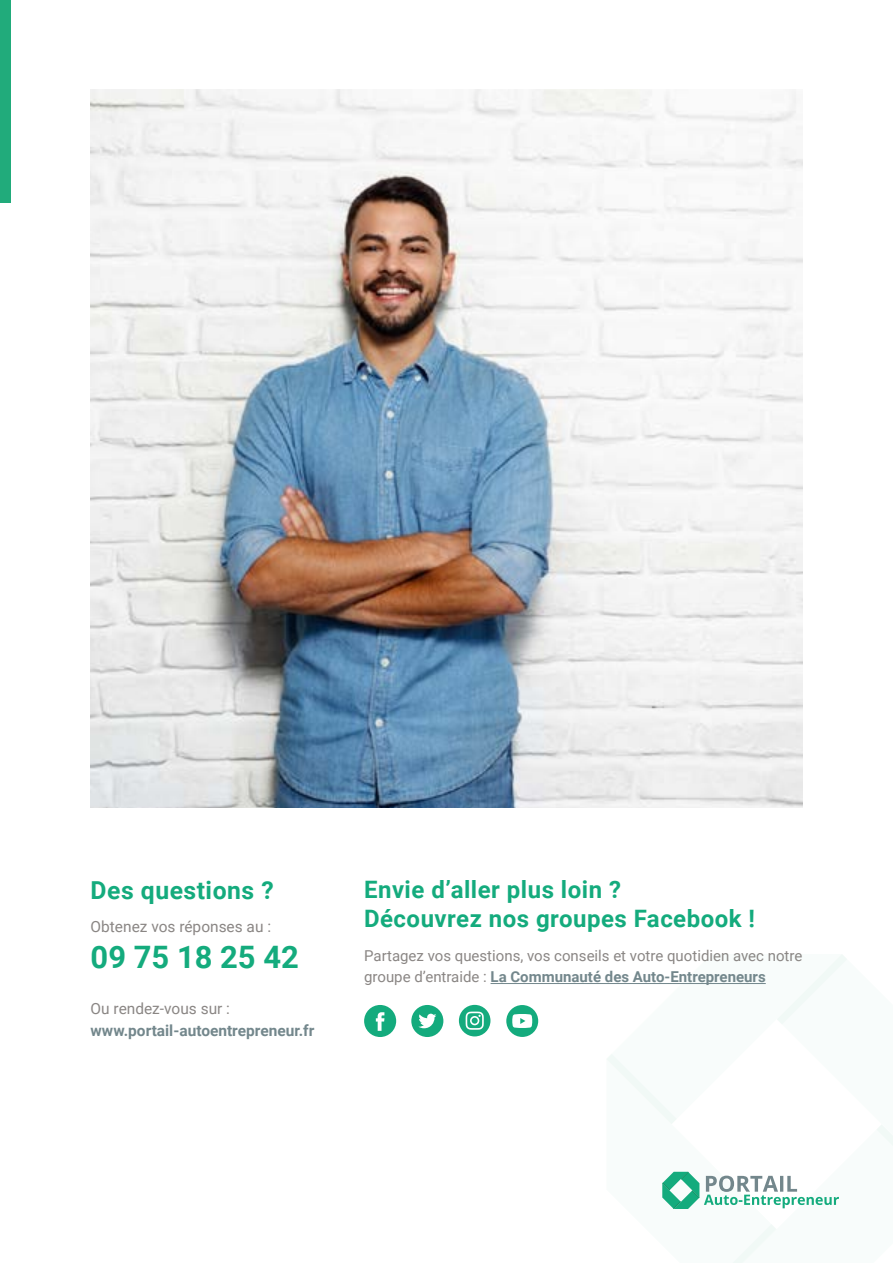
<style>
.page{position:relative;width:893px;height:1263px;background:#fff}
.page>*{position:absolute;margin:0;border:0;box-sizing:border-box;transform-origin:0 0}
.t1{font:700 30.9px "Roboto";color:#14ab7d}
.t2{font:700 24.75px "Roboto";letter-spacing:.02em;color:#14ab7d}
.t3{font:700 24px/28.8px "Roboto";letter-spacing:.02em;color:#14ab7d}
.t4{font:15.45px "Roboto";color:#8a8684}
.t5{font:700 15.45px "Roboto";color:#73878c}
.t6{font:15px/21px "Roboto";color:#8a8684}
.s1{font-weight:700;color:#73878c}
</style>
<div class="page">
<svg style="left:607px;top:955px;width:286px;height:308px"></svg>
<img style="left:90px;top:89px;width:713px;height:719px">
<hr style="left:491px;top:983px;width:275px;height:1px;background:#73878c">
<svg style="left:364px;top:1005px;width:32px;height:32px"></svg>
<svg style="left:411px;top:1005px;width:32px;height:32px"></svg>
<svg style="left:506px;top:1005px;width:32px;height:32px"></svg>
<svg style="left:459px;top:1005px;width:31px;height:31px"></svg>
<div style="left:0;top:0;width:10px;height:202px;background:#21ab7b"></div>
<h2 class="t2" style="left:91px;top:872px;width:185px">Des questions ?</h2>
<p class="t4" style="left:91px;top:916px;width:182px">Obtenez vos réponses au :</p>
<h1 class="t1" style="left:91px;top:936px;width:210px">09 75 18 25 42</h1>
<p class="t4" style="left:91px;top:998px;width:141px">Ou rendez-vous sur :</p>
<p class="t5" style="left:91px;top:1020px;width:225px">www.portail-autoentrepreneur.fr</p>
<h3 class="t3" style="left:364px;top:874px;width:392px">Envie d’aller plus loin ?<br>Découvrez nos groupes Facebook !</h3>
<p class="t6" style="left:364px;top:945px;width:440px">Partagez vos questions, vos conseils et votre quotidien avec notre groupe d’entraide : <span class="s1">La Communauté des Auto-Entrepreneurs</span></p>
</div>
